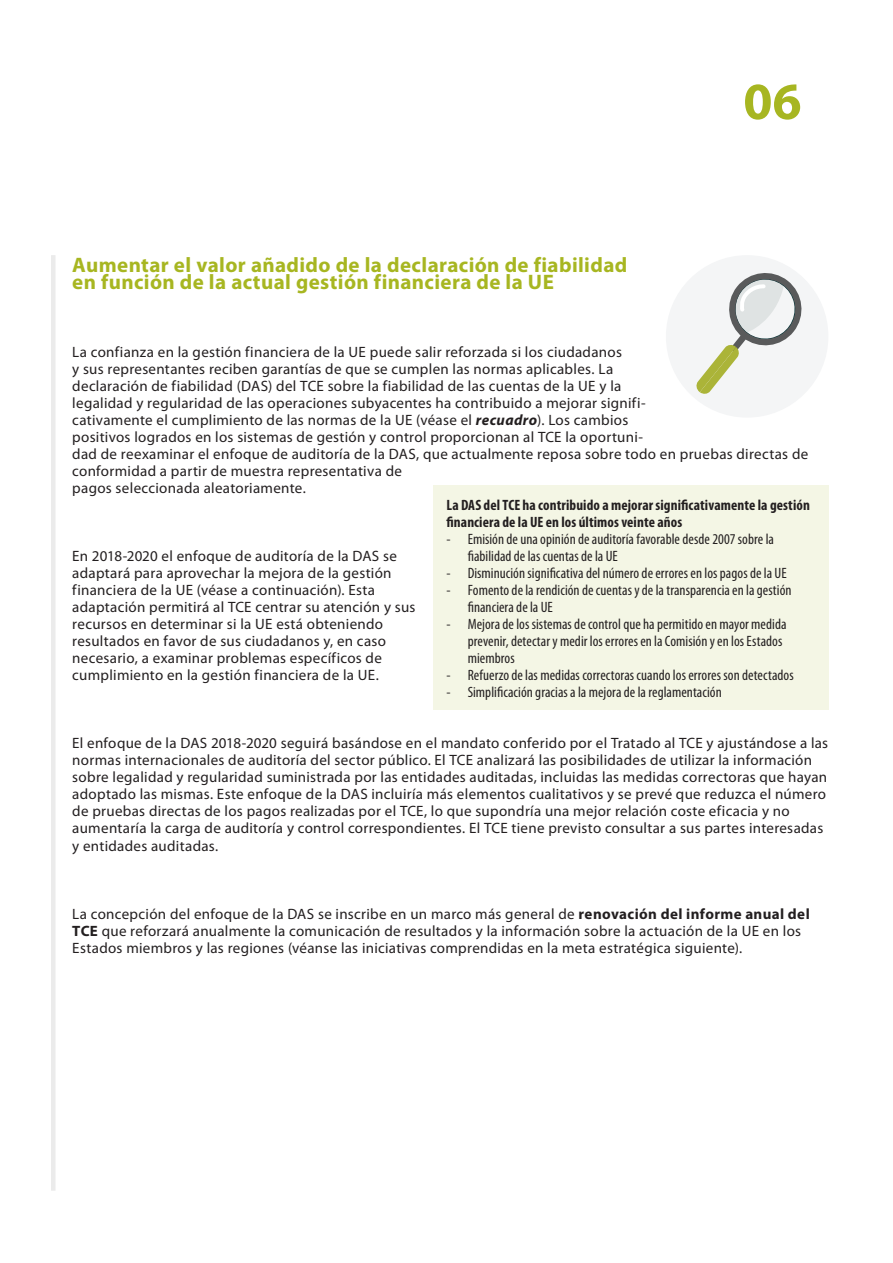
<style>
.page{position:relative;width:893px;height:1263px;background:#fff}
.page>*{position:absolute;margin:0;border:0;box-sizing:border-box;transform-origin:0 0}
.t1{font:700 52.5px "Myriad Pro";color:#a7b621}
.E_02_-_CHAP__TITRE_C{font:700 21px/17px "Myriad Pro";letter-spacing:.02em;color:#a7b621}
.E_06_-_CHAP__TEXTE_C{font:15px/17px "Myriad Pro";letter-spacing:.02em;color:#231f20}
.F_05___BOX_a__TEXTE{font:condensed 15px/17px "Myriad Pro";letter-spacing:.005em;color:#231f20}
.F_03_-_BOX_TITRE_COL{font:700 condensed 15px/17px "Myriad Pro";letter-spacing:.005em;color:#231f20}
.s1{font-weight:700;font-style:italic}
.s2{font-weight:700}
</style>
<div class="page">
<div style="left:51px;top:255px;width:5px;height:936px;background:#ebebeb"></div>
<div style="left:666px;top:255px;width:162px;height:163px;background:#f4f5f6;border-radius:50%"></div>
<svg style="left:696px;top:273px;width:106px;height:121px"></svg>
<div style="left:434px;top:486px;width:395px;height:224px;background:#f4f6e5"></div>
<p class="E_02_-_CHAP__TITRE_C" style="left:72px;top:256px;width:556px">Aumentar el valor añadido de la declaración de fiabilidad en función de la actual gestión financiera de la UE</p>
<h1 class="t1" style="left:743px;top:67px;width:60px">06</h1>
<p class="E_06_-_CHAP__TEXTE_C" style="left:72px;top:343px;width:737px">La confianza en la gestión financiera de la UE puede salir reforzada si los ciudadanos<br>y sus representantes reciben garantías de que se cumplen las normas aplicables. La<br>declaración de fiabilidad (DAS) del TCE sobre la fiabilidad de las cuentas de la UE y la<br>legalidad y regularidad de las operaciones subyacentes ha contribuido a mejorar signifi-<br>cativamente el cumplimiento de las normas de la UE (véase el <span class="s1">recuadro</span>). Los cambios<br>positivos logrados en los sistemas de gestión y control proporcionan al TCE la oportuni-<br>dad de reexaminar el enfoque de auditoría de la DAS, que actualmente reposa sobre todo en pruebas directas de conformidad a partir de muestra representativa de<br>pagos seleccionada aleatoriamente.</p>
<p class="E_06_-_CHAP__TEXTE_C" style="left:72px;top:548px;width:345px">En 2018-2020 el enfoque de auditoría de la DAS se adaptará para aprovechar la mejora de la gestión financiera de la UE (véase a continuación). Esta adaptación permitirá al TCE centrar su atención y sus recursos en determinar si la UE está obteniendo resultados en favor de sus ciudadanos y, en caso necesario, a examinar problemas específicos de cumplimiento en la gestión financiera de la UE.</p>
<p class="F_03_-_BOX_TITRE_COL" style="left:446px;top:497px;width:365px">La DAS del TCE ha contribuido amejorar significativamente la gestión financiera de la UE en los últimos veinte años</p>
<p class="F_05___BOX_a__TEXTE" style="left:468px;top:531px;width:308px;text-indent:-21px">- Emisión de una opinión de auditoría favorable desde 2007 sobre la fiabilidad de las cuentas de la UE</p>
<p class="F_05___BOX_a__TEXTE" style="left:446px;top:565px;width:342px">- Disminución significativa del número de errores en los pagos de la UE</p>
<p class="F_05___BOX_a__TEXTE" style="left:468px;top:582px;width:325px;text-indent:-21px">- Fomento de la rendición de cuentas yde la transparencia en la gestión financiera de la UE</p>
<p class="F_05___BOX_a__TEXTE" style="left:468px;top:616px;width:320px;text-indent:-21px">- Mejora de los sistemas de control que ha permitido en mayor medida prevenir, detectar y medir los errores en la Comisión yen los Estados miembros</p>
<p class="F_05___BOX_a__TEXTE" style="left:446px;top:667px;width:349px">- Refuerzo de las medidas correctoras cuando los errores son detectados</p>
<p class="F_05___BOX_a__TEXTE" style="left:446px;top:684px;width:277px">- Simplificación gracias ala mejora de la reglamentación</p>
<p class="E_06_-_CHAP__TEXTE_C" style="left:72px;top:735px;width:757px">El enfoque de la DAS 2018-2020 seguirá basándose en el mandato conferido por el Tratado al TCE y ajustándose a las normas internacionales de auditoría del sector público. El TCE analizará las posibilidades de utilizar la información sobre legalidad y regularidad suministrada por las entidades auditadas, incluidas las medidas correctoras que hayan adoptado las mismas. Este enfoque de la DAS incluiría más elementos cualitativos y se prevé que reduzca el número de pruebas directas de los pagos realizadas por el TCE, lo que supondría una mejor relación coste eficacia y no aumentaría la carga de auditoría y control correspondientes. El TCE tiene previsto consultar a sus partes interesadas y entidades auditadas.</p>
<p class="E_06_-_CHAP__TEXTE_C" style="left:72px;top:905px;width:739px">La concepción del enfoque de la DAS se inscribe en un marco más general de <span class="s2">renovación del informe anual del<br>TCE</span> que reforzará anualmente la comunicación de resultados y la información sobre la actuación de la UE en los<br>Estados miembros y las regiones (véanse las iniciativas comprendidas en la meta estratégica siguiente).</p>
</div>
